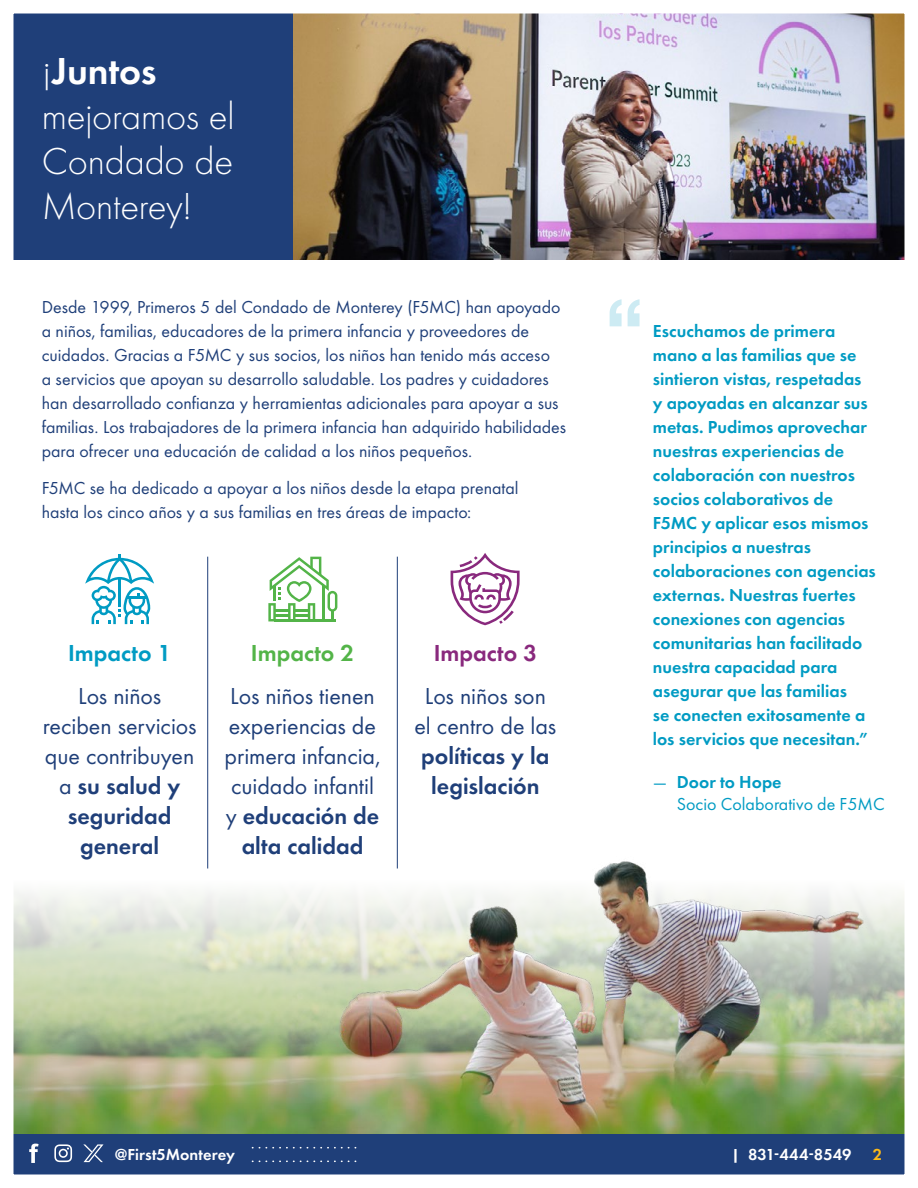
<style>
.page{position:relative;width:918px;height:1188px;background:#fff}
.page>*{position:absolute;margin:0;border:0;box-sizing:border-box;transform-origin:0 0}
.t1{font:700 84.3px "Helvetica Neue LT Pro";color:#009bc3}
.t2{font:300 39px/45px "Function Pro";letter-spacing:-.005em;color:#fff}
.t3{font:24px/30px "Function Pro";letter-spacing:-.005em;color:#1f3f79;text-align:center}
.t4{font:600 24px/30px "Function Pro";color:#1f3f79;text-align:center}
.t5{font:600 24px "Function Pro";color:#009bc3}
.t6{font:600 24px "Function Pro";color:#53b448}
.t7{font:600 24px "Function Pro";color:#89297d}
.t8{font:18px/24px "Function Pro";letter-spacing:-.005em;color:#1f3f79}
.t9{font:600 18px/24px "Futura PT";color:#009bc3}
.t10{font:18px/21.6px "Futura PT";color:#009bc3}
.t11{font:600 16.5px "Function Pro";letter-spacing:.005em;color:#fff}
.t12{font:600 16.5px "Function Pro";color:#fdba19}
.s1{font-weight:600}
</style>
<div class="page">
<img style="left:292px;top:15px;width:611px;height:245px">
<div style="left:0;top:0;width:292px;height:260px;background:#1f3f79"></div>
<img style="left:15px;top:785px;width:888px;height:349px">
<svg style="left:268px;top:557px;width:69px;height:64px"></svg>
<svg style="left:451px;top:553px;width:69px;height:72px"></svg>
<svg style="left:85px;top:554px;width:69px;height:70px"></svg>
<hr style="left:207px;top:557px;width:1px;height:312px;background:#1f3f79">
<hr style="left:397px;top:557px;width:1px;height:312px;background:#1f3f79">
<div style="left:0;top:1134px;width:918px;height:54px;background:#1f3f79"></div>
<svg style="left:251px;top:1147px;width:106px;height:2px"></svg>
<svg style="left:251px;top:1161px;width:106px;height:1px"></svg>
<svg style="left:83px;top:1144px;width:21px;height:18px"></svg>
<svg style="left:29px;top:1144px;width:10px;height:19px"></svg>
<svg style="left:54px;top:1144px;width:18px;height:18px"></svg>
<div style="left:0;top:0;width:918px;height:1188px;border:14px solid #fff"></div>
<h2 class="t2" style="left:42px;top:49px;width:194px">¡<span class="s1">Juntos </span>mejoramos el<br>Condado de<br>Monterey!</h2>
<p class="t8" style="left:42px;top:295px;width:526px">Desde 1999, Primeros 5 del Condado de Monterey (F5MC) han apoyado a niños, familias, educadores de la primera infancia y proveedores de cuidados. Gracias a F5MC y sus socios, los niños han tenido más acceso<br>a servicios que apoyan su desarrollo saludable. Los padres y cuidadores han desarrollado confianza y herramientas adicionales para apoyar a sus familias. Los trabajadores de la primera infancia han adquirido habilidades para ofrecer una educación de calidad a los niños pequeños.</p>
<p class="t8" style="left:42px;top:476px;width:478px">F5MC se ha dedicado a apoyar a los niños desde la etapa prenatal hasta los cinco años y a sus familias en tres áreas de impacto:</p>
<h3 class="t5" style="left:68px;top:638px;width:105px">Impacto 1</h3>
<h3 class="t3" style="left:43px;top:681px;width:155px">Los niños reciben servicios que contribuyen a <span class="s1">su salud y seguridad general</span></h3>
<h3 class="t6" style="left:251px;top:638px;width:105px">Impacto 2</h3>
<h3 class="t3" style="left:225px;top:681px;width:157px">Los niños tienen experiencias de primera infancia, cuidado infantil y <span class="s1">educación de alta calidad</span></h3>
<h3 class="t7" style="left:434px;top:638px;width:105px">Impacto 3</h3>
<h3 class="t3" style="left:414px;top:681px;width:143px">Los niños son el centro de las</h3>
<h3 class="t4" style="left:421px;top:741px;width:130px">políticas y la legislación</h3>
<h1 class="t1" style="left:605px;top:278px;width:41px">“</h1>
<p class="t9" style="left:653px;top:319px;width:225px">Escuchamos de primera mano a las familias que se sintieron vistas, respetadas<br>y apoyadas en alcanzar sus metas. Pudimos aprovechar nuestras experiencias de colaboración con nuestros socios colaborativos de<br>F5MC y aplicar esos mismos principios a nuestras colaboraciones con agencias externas. Nuestras fuertes conexiones con agencias comunitarias han facilitado nuestra capacidad para asegurar que las familias<br>se conecten exitosamente a los servicios que necesitan.”</p>
<p class="t10" style="left:677px;top:771px;width:209px;text-indent:-24px">— <span class="s1">Door to Hope<br></span>Socio Colaborativo de F5MC</p>
<p class="t11" style="left:115px;top:1144px;width:122px">@First5Monterey</p>
<p class="t11" style="left:732px;top:1144px;width:121px">| 831-444-8549</p>
<p class="t12" style="left:873px;top:1144px;width:11px">2</p>
</div>
